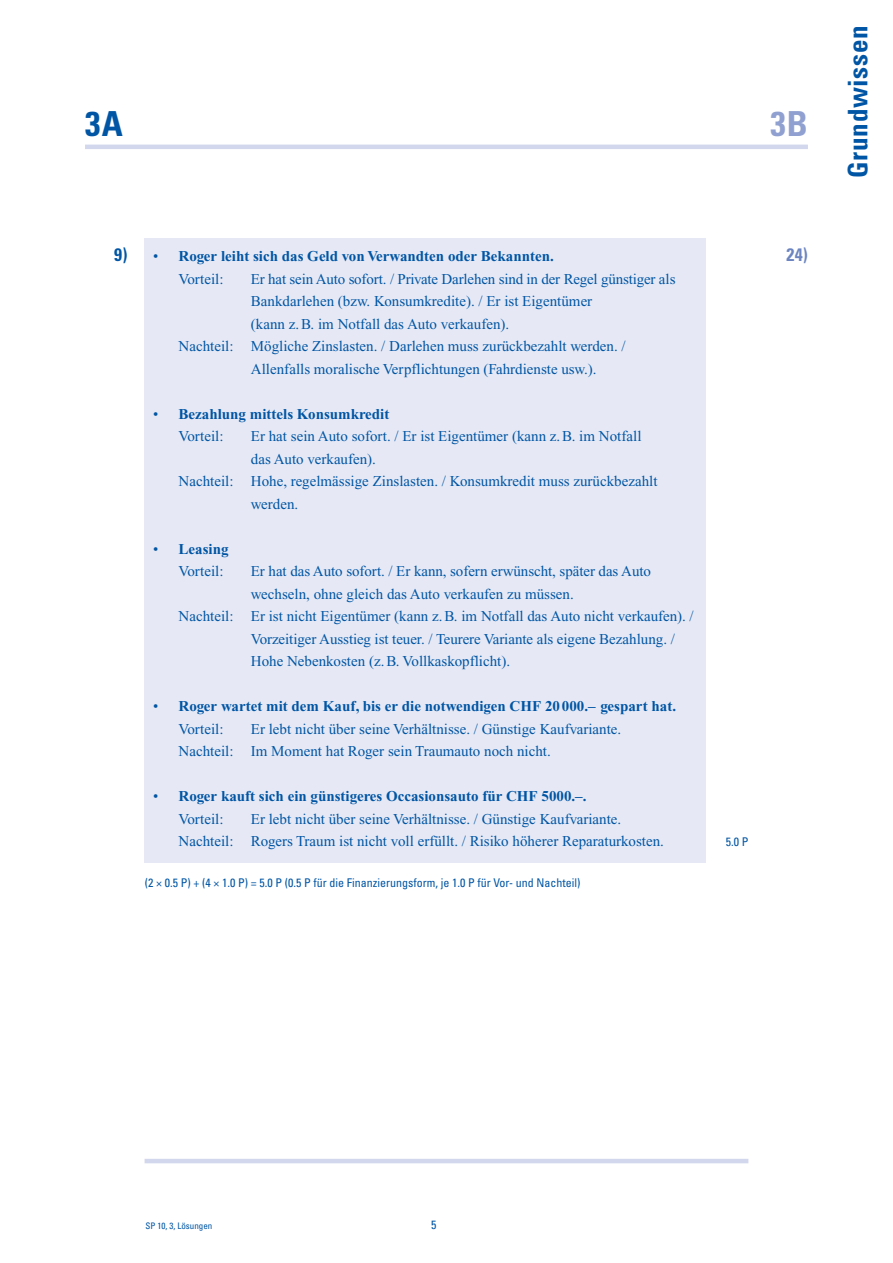
<style>
.page{position:relative;width:893px;height:1263px;background:#fff}
.page>*{position:absolute;margin:0;border:0;box-sizing:border-box;transform-origin:0 0}
.t1{font:700 condensed 34.5px "Univers";color:#0055a4}
.t2{font:700 condensed 34.5px "Univers";color:#90a0d0}
.t3{font:700 condensed 27px "Univers";letter-spacing:.025em;color:#0055a4}
.t4{font:700 condensed 18px "Univers";color:#6c85c0}
.t5{font:700 condensed 18px "Univers";color:#0055a4}
.t6{font:15px/22.5px "Times New Roman";color:#0055a4}
.t7{font:700 15px/22.5px "Times New Roman";color:#0055a4}
.t8{font:condensed 12px "Univers";color:#0055a4}
.t9{font:condensed 9px "Univers";color:#0055a4}
.s1{font-weight:400}
.s2{font-weight:700}
</style>
<div class="page">
<hr style="left:85px;top:145px;width:723px;height:4px;background:#d2d7ed">
<hr style="left:145px;top:1159px;width:603px;height:4px;background:#d2d7ed">
<div style="left:145px;top:238px;width:561px;height:625px;background:#e6e9f5"></div>
<h1 class="t1" style="left:85px;top:103px;width:39px">3A</h1>
<h1 class="t2" style="left:770px;top:103px;width:39px">3B</h1>
<p class="t5" style="left:114px;top:244px;width:15px">9)</p>
<p class="t4" style="left:786px;top:244px;width:23px">24)</p>
<p class="t7" style="left:179px;top:245px;width:377px;text-indent:-26px"><span class="s1">•</span> Roger leiht sich das Geld von Verwandten oder Bekannten.<br><span class="s1">Vorteil:</span></p>
<p class="t6" style="left:251px;top:267px;width:426px">Er hat sein Auto sofort. / Private Darlehen sind in der Regel günstiger als</p>
<p class="t6" style="left:251px;top:290px;width:343px">Bankdarlehen (bzw. Konsumkredite). / Er ist Eigentümer</p>
<p class="t6" style="left:251px;top:312px;width:260px">(kann z.B. im Notfall das Auto verkaufen).</p>
<p class="t6" style="left:179px;top:335px;width:449px">Nachteil: Mögliche Zinslasten. / Darlehen muss zurückbezahlt werden. /</p>
<p class="t6" style="left:251px;top:357px;width:347px">Allenfalls moralische Verpflichtungen (Fahrdienste usw.).</p>
<p class="t7" style="left:179px;top:402px;width:212px;text-indent:-26px"><span class="s1">•</span> Bezahlung mittels Konsumkredit<br><span class="s1">Vorteil:</span></p>
<p class="t6" style="left:251px;top:425px;width:392px">Er hat sein Auto sofort. / Er ist Eigentümer (kann z.B. im Notfall</p>
<p class="t6" style="left:251px;top:447px;width:127px">das Auto verkaufen).</p>
<p class="t6" style="left:179px;top:470px;width:480px">Nachteil: Hohe, regelmässige Zinslasten. / Konsumkredit muss zurückbezahlt</p>
<p class="t6" style="left:251px;top:492px;width:49px">werden.</p>
<p class="t6" style="left:179px;top:537px;width:52px;text-indent:-26px">• <span class="s2">Leasing<br></span>Vorteil:</p>
<p class="t6" style="left:251px;top:560px;width:402px">Er hat das Auto sofort. / Er kann, sofern erwünscht, später das Auto</p>
<p class="t6" style="left:251px;top:582px;width:324px">wechseln, ohne gleich das Auto verkaufen zu müssen.</p>
<p class="t6" style="left:179px;top:605px;width:516px">Nachteil: Er ist nicht Eigentümer (kann z.B. im Notfall das Auto nicht verkaufen). /</p>
<p class="t6" style="left:251px;top:627px;width:426px">Vorzeitiger Ausstieg ist teuer. / Teurere Variante als eigene Bezahlung. /</p>
<p class="t6" style="left:251px;top:650px;width:261px">Hohe Nebenkosten (z.B. Vollkaskopflicht).</p>
<p class="t7" style="left:179px;top:695px;width:499px;text-indent:-26px"><span class="s1">•</span> Roger wartet mit dem Kauf, bis er die notwendigen CHF 20 000.– gespart hat.<br><span class="s1">Vorteil:</span></p>
<p class="t6" style="left:179px;top:717px;width:444px;text-indent:72px">Er lebt nicht über seine Verhältnisse. / Günstige Kaufvariante.<br>Nachteil: Im Moment hat Roger sein Traumauto noch nicht.</p>
<p class="t7" style="left:179px;top:785px;width:409px;text-indent:-26px"><span class="s1">•</span> Roger kauft sich ein günstigeres Occasionsauto für CHF 5000.–.<br><span class="s1">Vorteil:</span></p>
<p class="t6" style="left:179px;top:807px;width:487px;text-indent:72px">Er lebt nicht über seine Verhältnisse. / Günstige Kaufvariante.<br>Nachteil: Rogers Traum ist nicht voll erfüllt. / Risiko höherer Reparaturkosten.</p>
<p class="t8" style="left:726px;top:834px;width:24px">5.0 P</p>
<p class="t8" style="left:145px;top:875px;width:437px">(2 × 0.5 P) + (4 × 1.0 P) = 5.0 P (0.5 P für die Finanzierungsform, je 1.0 P für Vor- und Nachteil)</p>
<h2 class="t3" style="left:841px;top:178px;width:154px;rotate:-90deg">Grundwissen</h2>
<p class="t9" style="left:145px;top:1220px;width:68px">SP 10, 3, Lösungen</p>
<p class="t8" style="left:431px;top:1217px;width:7px">5</p>
</div>
